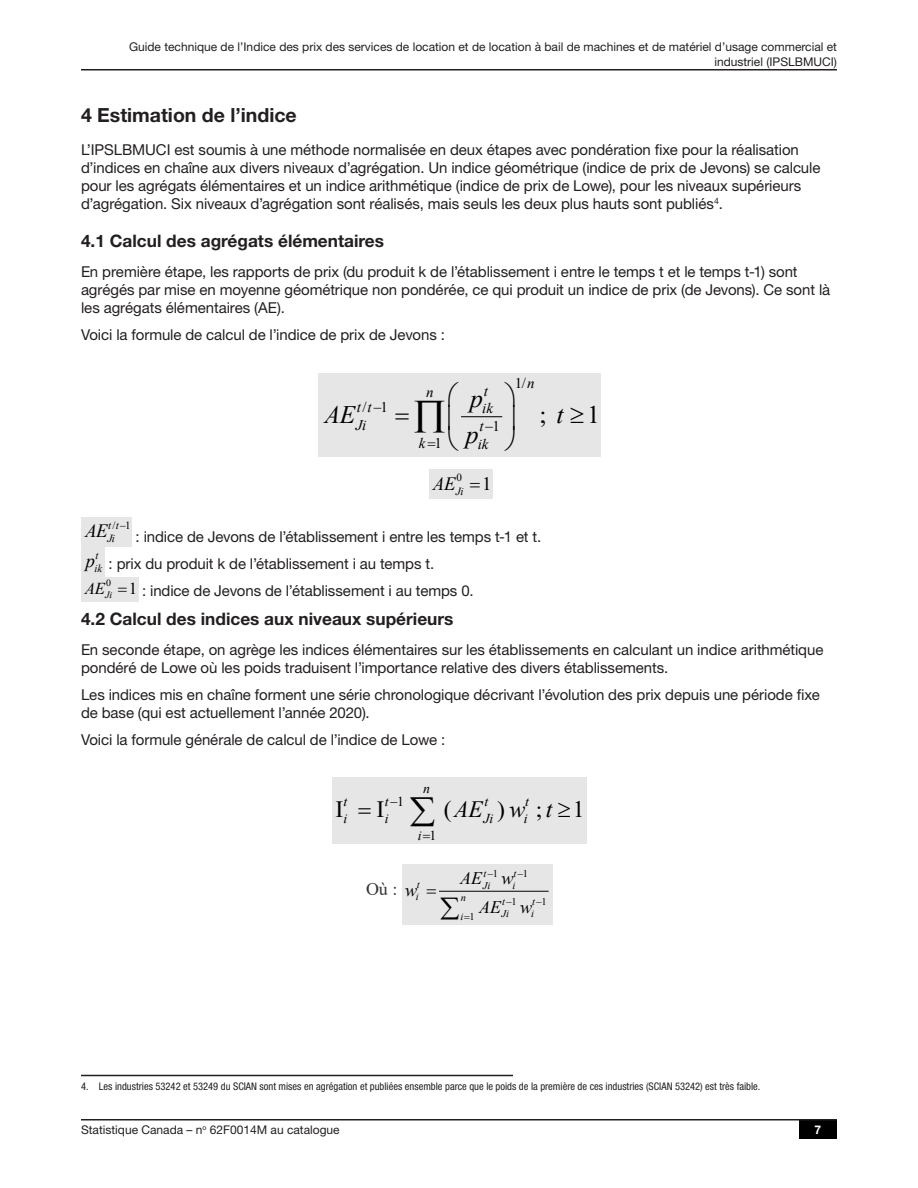
<style>
.page{position:relative;width:918px;height:1188px;background:#fff}
.page>*{position:absolute;margin:0;border:0;box-sizing:border-box;transform-origin:0 0}
.t1{font:italic 25.05px "Times New Roman";color:#000}
.t2{font:25.05px "Times New Roman";color:#000}
.t3{font:italic 23.4px "Times New Roman";color:#000}
.t4{font:23.4px "Times New Roman";color:#000}
.t5{font:700 19.5px "Helvetica Neue LT Std";color:#231f20}
.t6{font:italic 18.75px "Times New Roman";color:#000}
.t7{font:18px "Times New Roman";color:#333}
.t8{font:italic 17.7px/28.3px "Times New Roman";color:#000}
.t9{font:700 17.25px "Helvetica Neue LT Std";color:#231f20}
.t10{font:italic 16.65px "Times New Roman";color:#000}
.t11{font:15px/18px "Helvetica Neue LT Std";letter-spacing:-.005em;color:#231f20}
.t12{font:italic 14.7px/17.7px "Times New Roman";color:#000}
.t13{font:14.7px "Times New Roman";color:#000}
.t14{font:italic 13.65px "Times New Roman";color:#000}
.t15{font:13.65px "Times New Roman";color:#000}
.t16{font:12px/15px "Helvetica Neue LT Std";color:#231f20;text-align:right}
.t17{font:700 12px "Helvetica Neue LT Std";color:#fff}
.t18{font:italic 10.95px/13.2px "Times New Roman";color:#000}
.t19{font:10.95px "Times New Roman";color:#000}
.t20{font:condensed 10.5px "Helvetica Neue LT Std";color:#231f20}
.t21{font:italic 10.2px "Times New Roman";color:#000}
.t22{font:10.2px "Times New Roman";color:#000}
.t23{font:9.75px "Times New Roman";color:#000}
.s1{font-style:italic}
.s2{font-style:normal}
.s3{font-size:18.75px}
.s4{font-family:"Times New Roman";font-style:italic;font-size:18.75px;color:#000}
.s5{font-size:16.65px}
.s6{font-style:italic;font-size:17.7px;color:#000}
</style>
<div class="page">
<div style="left:799px;top:1120px;width:38px;height:19px;background:#000"></div>
<hr style="left:81px;top:1119px;width:756px;height:1px;background:#231f20">
<hr style="left:81px;top:69px;width:756px;height:1px;background:#231f20">
<div style="left:319px;top:373px;width:282px;height:83px;background:#e6e6e6"></div>
<hr style="left:461px;top:416px;width:41px;height:1px;background:#000">
<div style="left:429px;top:469px;width:64px;height:30px;background:#e6e6e6"></div>
<div style="left:81px;top:517px;width:51px;height:29px;background:#e6e6e6"></div>
<div style="left:81px;top:547px;width:24px;height:29px;background:#e6e6e6"></div>
<div style="left:81px;top:578px;width:57px;height:24px;background:#e6e6e6"></div>
<div style="left:332px;top:778px;width:255px;height:66px;background:#e6e6e6"></div>
<div style="left:402px;top:865px;width:150px;height:60px;background:#e6e6e6"></div>
<hr style="left:439px;top:891px;width:110px;height:1px;background:#000">
<hr style="left:81px;top:1075px;width:432px;height:1px;background:#231f20">
<svg style="left:439px;top:890px;width:31px;height:2px"></svg>
<p class="t16" style="left:129px;top:39px;width:709px">Guide technique de l’Indice des prix des services de location et de location à bail de machines et de matériel d’usage commercial et industriel (IPSLBMUCI)</p>
<h3 class="t5" style="left:81px;top:103px;width:217px">4 Estimation de l’indice</h3>
<p class="t11" style="left:81px;top:140px;width:741px">L’IPSLBMUCI est soumis à une méthode normalisée en deux étapes avec pondération fixe pour la réalisation d’indices en chaîne aux divers niveaux d’agrégation. Un indice géométrique (indice de prix de Jevons) se calcule pour les agrégats élémentaires et un indice arithmétique (indice de prix de Lowe), pour les niveaux supérieurs d’agrégation. Six niveaux d’agrégation sont réalisés, mais seuls les deux plus hauts sont publiés<sup>4</sup>.</p>
<p class="t9" style="left:81px;top:230px;width:305px">4.1 Calcul des agrégats élémentaires</p>
<p class="t11" style="left:81px;top:263px;width:751px">En première étape, les rapports de prix (du produit k de l’établissement i entre le temps t et le temps t-1) sont agrégés par mise en moyenne géométrique non pondérée, ce qui produit un indice de prix (de Jevons). Ce sont là les agrégats élémentaires (AE).</p>
<p class="t11" style="left:81px;top:326px;width:365px">Voici la formule de calcul de l’indice de prix de Jevons :</p>
<p class="t13" style="left:515px;top:373px;width:22px">1/<span class="s1">n</span></p>
<p class="t12" style="left:479px;top:417px;width:22px">t−<span class="s2">1</span></p>
<p class="t13" style="left:435px;top:432px;width:9px">1</p>
<p class="t12" style="left:426px;top:383px;width:9px">n</p>
<p class="t12" style="left:482px;top:382px;width:12px">t ik</p>
<p class="t12" style="left:357px;top:398px;width:26px">t t−</p>
<h1 class="t1" style="left:470px;top:381px;width:14px">p</h1>
<p class="t13" style="left:363px;top:397px;width:27px">/ 1</p>
<h1 class="t1" style="left:324px;top:397px;width:32px">AE</h1>
<h1 class="t2" style="left:540px;top:397px;width:25px">; <span class="s1">t</span></h1>
<h1 class="t2" style="left:587px;top:397px;width:14px">1</h1>
<p class="t12" style="left:356px;top:415px;width:12px">Ji</p>
<h1 class="t1" style="left:466px;top:417px;width:14px">p</h1>
<p class="t19" style="left:457px;top:470px;width:37px">0 <span class="s3">1</span></p>
<p class="t12" style="left:419px;top:433px;width:8px">k</p>
<p class="t12" style="left:478px;top:435px;width:12px">ik</p>
<p class="t6" style="left:433px;top:471px;width:32px">AE<sub>Ji</sub></p>
<p class="t18" style="left:107px;top:518px;width:25px">t<span class="s2">/ 1<br></span>Ji</p>
<p class="t18" style="left:116px;top:518px;width:5px">t</p>
<p class="t6" style="left:85px;top:518px;width:42px">AE −</p>
<p class="t11" style="left:136px;top:527px;width:407px">: indice de Jevons de l’établissement i entre les temps t-1 et t.</p>
<p class="t18" style="left:94px;top:548px;width:9px">t ik</p>
<p class="t11" style="left:86px;top:554px;width:350px"><span class="s4">p</span> : prix du produit k de l’établissement i au temps t.</p>
<p class="t23" style="left:106px;top:576px;width:33px">0 <span class="s5">1</span></p>
<p class="t10" style="left:85px;top:577px;width:29px">AE<sub>Ji</sub></p>
<p class="t11" style="left:142px;top:581px;width:333px">: indice de Jevons de l’établissement i au temps 0.</p>
<p class="t9" style="left:81px;top:608px;width:374px">4.2 Calcul des indices aux niveaux supérieurs</p>
<p class="t11" style="left:81px;top:641px;width:744px">En seconde étape, on agrège les indices élémentaires sur les établissements en calculant un indice arithmétique pondéré de Lowe où les poids traduisent l’importance relative des divers établissements.</p>
<p class="t11" style="left:81px;top:686px;width:740px">Les indices mis en chaîne forment une série chronologique décrivant l’évolution des prix depuis une période fixe de base (qui est actuellement l’année 2020).</p>
<p class="t11" style="left:81px;top:731px;width:366px">Voici la formule générale de calcul de l’indice de Lowe :</p>
<p class="t14" style="left:423px;top:779px;width:8px">n</p>
<p class="t14" style="left:385px;top:792px;width:21px">t−<span class="s2">1</span></p>
<p class="t14" style="left:344px;top:792px;width:5px">t</p>
<p class="t14" style="left:484px;top:792px;width:5px">t</p>
<p class="t14" style="left:525px;top:792px;width:5px">t</p>
<h2 class="t4" style="left:335px;top:792px;width:9px">I</h2>
<h2 class="t4" style="left:377px;top:792px;width:9px">I</h2>
<h2 class="t3" style="left:444px;top:793px;width:110px"><span class="s2">(</span>AE w t</h2>
<h2 class="t4" style="left:536px;top:792px;width:8px">;</h2>
<h2 class="t4" style="left:573px;top:792px;width:13px">1</h2>
<p class="t14" style="left:344px;top:809px;width:5px">i</p>
<p class="t14" style="left:385px;top:809px;width:5px">i</p>
<p class="t14" style="left:483px;top:809px;width:11px">Ji</p>
<p class="t14" style="left:524px;top:809px;width:5px">i</p>
<p class="t14" style="left:418px;top:826px;width:5px">i</p>
<p class="t15" style="left:429px;top:825px;width:8px">1</p>
<p class="t21" style="left:484px;top:866px;width:16px">t−<span class="s2">1</span></p>
<p class="t21" style="left:514px;top:866px;width:16px">t−<span class="s2">1</span></p>
<p class="t21" style="left:502px;top:894px;width:16px">t−<span class="s2">1</span></p>
<p class="t21" style="left:532px;top:894px;width:16px">t−<span class="s2">1</span></p>
<p class="t21" style="left:417px;top:877px;width:4px">t</p>
<p class="t8" style="left:479px;top:864px;width:55px;text-indent:-19px">AE w<br>AE w</p>
<p class="t21" style="left:483px;top:878px;width:9px">Ji</p>
<p class="t21" style="left:512px;top:878px;width:4px">i</p>
<p class="t7" style="left:366px;top:876px;width:53px">Où : <span class="s6">w</span></p>
<p class="t21" style="left:416px;top:890px;width:4px">i</p>
<p class="t21" style="left:461px;top:891px;width:7px">n</p>
<p class="t21" style="left:501px;top:907px;width:9px">Ji</p>
<p class="t21" style="left:531px;top:907px;width:4px">i</p>
<p class="t22" style="left:469px;top:910px;width:7px">1</p>
<p class="t21" style="left:460px;top:910px;width:4px">i</p>
<p class="t20" style="left:81px;top:1081px;width:681px">4. Les industries 53242 et 53249 du SCIAN sont mises en agrégation et publiées ensemble parce que le poids de la première de ces industries (SCIAN 53242) est très faible.</p>
<p class="t16" style="left:81px;top:1122px;width:260px">Statistique Canada – n<sup>o</sup> 62F0014M au catalogue</p>
<p class="t17" style="left:814px;top:1122px;width:8px">7</p>
</div>
